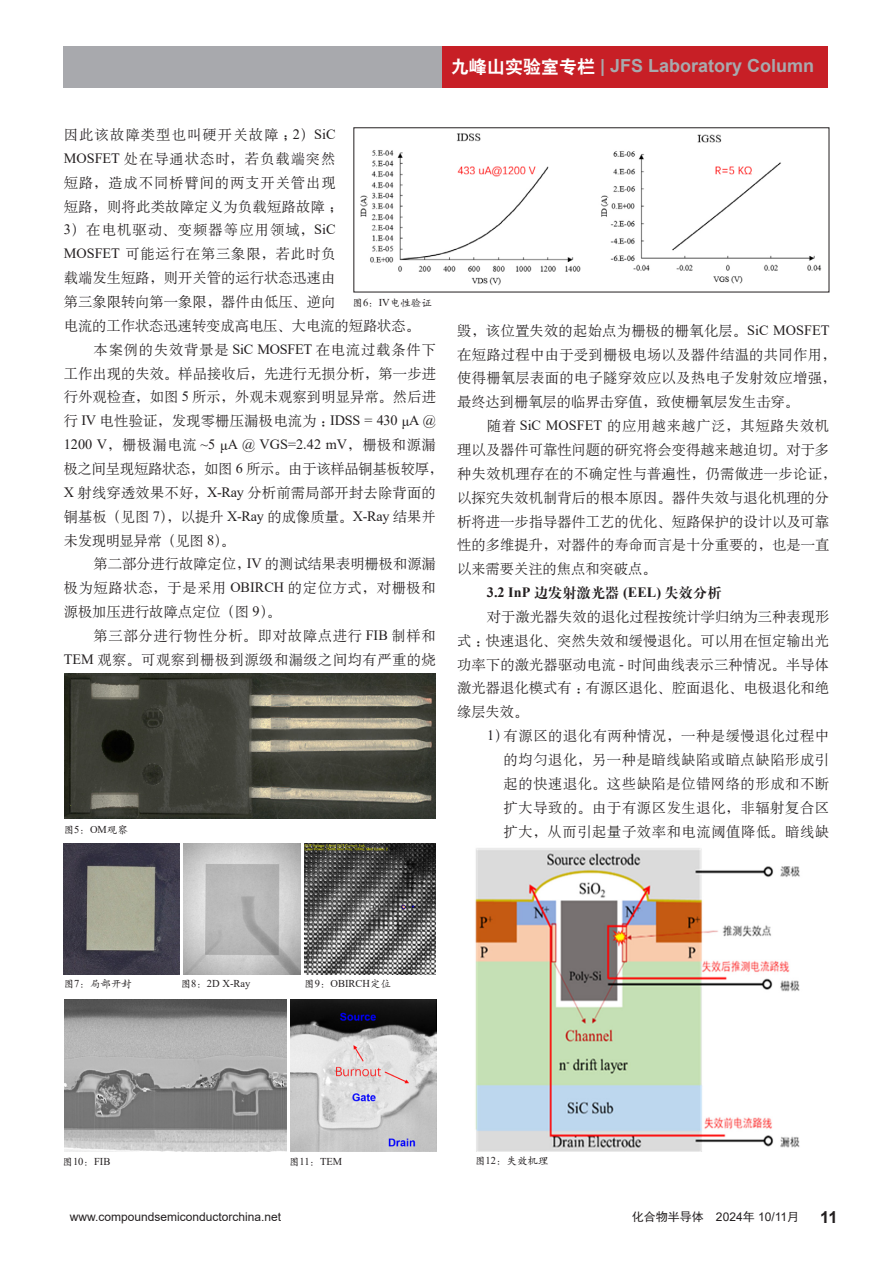
<style>
.page{position:relative;width:893px;height:1263px;background:#fff}
.page>*{position:absolute;margin:0;border:0;box-sizing:border-box;transform-origin:0 0}
.t1{font:700 18px "Arial";color:#a8a9ad}
.t2{font:700 16.5px "Arial";color:#231f20}
.t3{font:14.25px/23.9px "H Ya 6 gj";letter-spacing:.02em;color:#231f20}
.t4{font:14.25px "H Ya 6 gj";letter-spacing:.06em;color:#231f20}
.t5{font:14.25px "H Ya 6 gj";letter-spacing:.08em;color:#231f20}
.t6{font:14.25px "Times New Roman";color:#231f20}
.t7{font:14.25px "H Ya 6 gj";color:#231f20}
.t8{font:700 14.25px "Times New Roman";color:#231f20}
.t9{font:14.25px "H Ya 6 gj";letter-spacing:.07em;color:#231f20}
.t10{font:14.25px "H Ya 6 gj";letter-spacing:.065em;color:#231f20}
.t11{font:12px "Arial";color:#231f20}
.t12{font:10.5px "Times New Roman";color:#231f20}
.t13{font:10.5px "H Yc 1 gj";color:#231f20}
.s1{font-family:"H Yb 2 gj";font-weight:400;color:#fff}
.s2{font-family:"Times New Roman"}
.s3{font-family:"H Ya 6 gj"}
.s4{font-family:"H Ya 4 gj";font-weight:400}
.s5{font-family:"H Yc 1 gj"}
.s6{font-family:"Sim Hei"}
</style>
<div class="page">
<div style="left:441px;top:46px;width:387px;height:42px;background:#c71f26"></div>
<div style="left:63px;top:46px;width:378px;height:42px;background:#a8a9ad"></div>
<img style="left:65px;top:673px;width:371px;height:146px">
<img style="left:360px;top:133px;width:462px;height:153px">
<img style="left:64px;top:843px;width:115px;height:131px">
<img style="left:183px;top:843px;width:117px;height:131px">
<img style="left:304px;top:843px;width:131px;height:131px">
<img style="left:290px;top:999px;width:147px;height:153px">
<img style="left:65px;top:999px;width:221px;height:152px">
<img style="left:475px;top:848px;width:325px;height:304px">
<p class="t1" style="left:451px;top:53px;width:365px"><span class="s1">九峰山实验室专栏</span> | JFS Laboratory Column</p>
<p class="t5" style="left:64px;top:128px;width:273px">因此该故障类型也叫硬开关故障；<span class="s2">2</span>）<span class="s2">SiC</span></p>
<p class="t9" style="left:64px;top:152px;width:273px"><span class="s2">MOSFET</span> 处在导通状态时，若负载端突然</p>
<p class="t10" style="left:64px;top:175px;width:273px">短路，造成不同桥臂间的两支开关管出现</p>
<p class="t3" style="left:64px;top:194px;width:280px">短路，则将此类故障定义为负载短路故障；</p>
<p class="t5" style="left:64px;top:223px;width:273px"><span class="s2">3</span>）在电机驱动、变频器等应用领域，<span class="s2">SiC</span></p>
<p class="t4" style="left:64px;top:247px;width:273px"><span class="s2">MOSFET</span> 可能运行在第三象限，若此时负</p>
<p class="t3" style="left:64px;top:266px;width:273px">载端发生短路，则开关管的运行状态迅速由</p>
<p class="t3" style="left:64px;top:290px;width:273px">第三象限转向第一象限，器件由低压、逆向</p>
<p class="t7" style="left:64px;top:318px;width:358px">电流的工作状态迅速转变成高电压、大电流的短路状态。</p>
<p class="t4" style="left:94px;top:342px;width:344px">本案例的失效背景是 <span class="s2">SiC MOSFET</span> 在电流过载条件下</p>
<p class="t3" style="left:64px;top:361px;width:374px">工作出现的失效。样品接收后，先进行无损分析，第一步进</p>
<p class="t3" style="left:64px;top:385px;width:374px">行外观检查，如图 <span class="s2">5</span> 所示，外观未观察到明显异常。然后进</p>
<p class="t3" style="left:64px;top:409px;width:374px">行 <span class="s2">IV</span> 电性验证，发现零栅压漏极电流为：<span class="s2">IDSS = 430 μA @</span></p>
<p class="t6" style="left:64px;top:434px;width:374px">1200 V<span class="s3">，栅极漏电流</span> ~5 μA @ VGS=2.42 mV<span class="s3">，栅极和源漏</span></p>
<p class="t3" style="left:64px;top:457px;width:381px">极之间呈现短路状态，如图 <span class="s2">6</span> 所示。由于该样品铜基板较厚，<br><span class="s2">X</span> 射线穿透效果不好，<span class="s2">X-Ray</span> 分析前需局部开封去除背面的铜基板（见图 <span class="s2">7</span>），以提升 <span class="s2">X-Ray</span> 的成像质量。<span class="s2">X-Ray</span> 结果并未发现明显异常（见图 <span class="s2">8</span>）。</p>
<p class="t3" style="left:64px;top:552px;width:374px;text-align:justify;text-indent:30px">第二部分进行故障定位，<span class="s2">IV</span> 的测试结果表明栅极和源漏极为短路状态，于是采用 <span class="s2">OBIRCH</span> 的定位方式，对栅极和源极加压进行故障点定位（图 <span class="s2">9</span>）。</p>
<p class="t3" style="left:64px;top:624px;width:374px;text-align:right">第三部分进行物性分析。即对故障点进行 <span class="s2">FIB</span> 制样和<br><span class="s2">TEM</span> 观察。可观察到栅极到源级和漏级之间均有严重的烧</p>
<p class="t13" style="left:352px;top:297px;width:81px">图<span class="s2">6</span>：<span class="s2">IV</span>电性验证</p>
<p class="t13" style="left:64px;top:825px;width:66px">图<span class="s2">5</span>：<span class="s2">OM</span>观察</p>
<p class="t3" style="left:457px;top:318px;width:381px">毁，该位置失效的起始点为栅极的栅氧化层。<span class="s2">SiC MOSFET</span>在短路过程中由于受到栅极电场以及器件结温的共同作用，使得栅氧层表面的电子隧穿效应以及热电子发射效应增强，最终达到栅氧层的临界击穿值，致使栅氧层发生击穿。</p>
<p class="t3" style="left:457px;top:414px;width:381px;text-indent:30px">随着 <span class="s2">SiC MOSFET</span> 的应用越来越广泛，其短路失效机理以及器件可靠性问题的研究将会变得越来越迫切。对于多种失效机理存在的不确定性与普遍性，仍需做进一步论证，以探究失效机制背后的根本原因。器件失效与退化机理的分析将进一步指导器件工艺的优化、短路保护的设计以及可靠性的多维提升，对器件的寿命而言是十分重要的，也是一直以来需要关注的焦点和突破点。</p>
<p class="t8" style="left:487px;top:582px;width:236px">3.2 InP <span class="s4">边发射激光器</span> (EEL) <span class="s4">失效分析</span></p>
<p class="t3" style="left:457px;top:605px;width:374px;text-align:justify;text-indent:30px">对于激光器失效的退化过程按统计学归纳为三种表现形式：快速退化、突然失效和缓慢退化。可以用在恒定输出光功率下的激光器驱动电流 <span class="s2">-</span> 时间曲线表示三种情况。半导体激光器退化模式有：有源区退化、腔面退化、电极退化和绝缘层失效。</p>
<p class="t3" style="left:504px;top:724px;width:327px;text-align:justify;text-indent:-16px"><span class="s2">1</span>）有源区的退化有两种情况，一种是缓慢退化过程中的均匀退化，另一种是暗线缺陷或暗点缺陷形成引起的快速退化。这些缺陷是位错网络的形成和不断扩大导致的。由于有源区发生退化，非辐射复合区扩大，从而引起量子效率和电流阈值降低。暗线缺</p>
<p class="t13" style="left:64px;top:979px;width:70px">图<span class="s2">7</span>：局部开封</p>
<p class="t12" style="left:181px;top:976px;width:71px"><span class="s5">图</span>8<span class="s5">：</span>2D X-Ray</p>
<p class="t12" style="left:304px;top:976px;width:88px"><span class="s5">图</span>9<span class="s5">：</span>OBIRCH<span class="s5">定位</span></p>
<p class="t12" style="left:63px;top:1153px;width:49px"><span class="s5">图</span>10<span class="s5">：</span>FIB</p>
<p class="t12" style="left:289px;top:1153px;width:55px"><span class="s5">图</span>11<span class="s5">：</span>TEM</p>
<p class="t13" style="left:475px;top:1155px;width:75px">图<span class="s2">12</span>：失效机理</p>
<p class="t11" style="left:70px;top:1209px;width:213px">www.compoundsemiconductorchina.net</p>
<p class="t11" style="left:632px;top:1209px;width:169px"><span class="s6">化合物半导体</span> 2024<span class="s6">年</span> 10/11<span class="s6">月</span></p>
<p class="t2" style="left:820px;top:1205px;width:19px">11</p>
</div>
